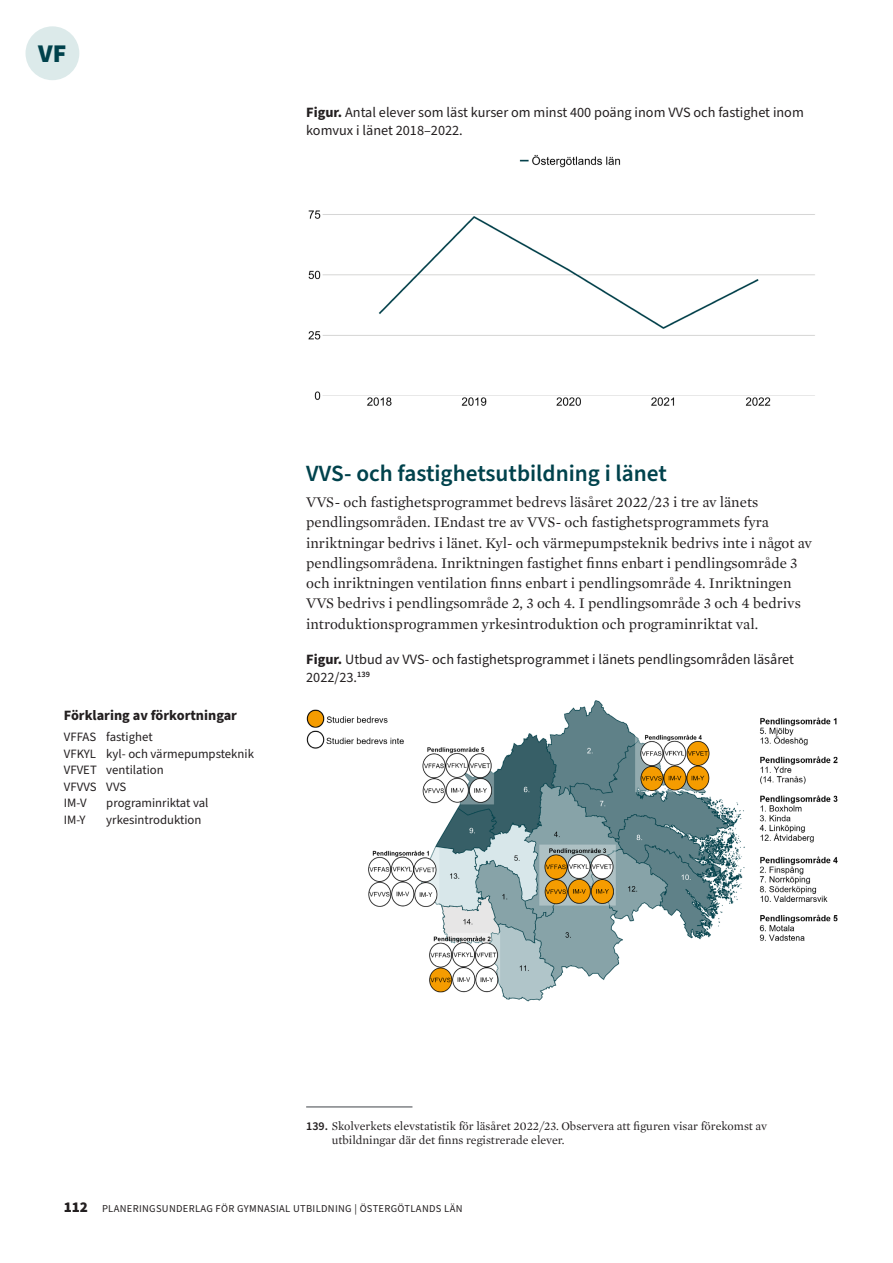
<style>
.page{position:relative;width:893px;height:1263px;background:#fff}
.page>*{position:absolute;margin:0;border:0;box-sizing:border-box;transform-origin:0 0}
.t1{font:900 25.5px "Source Sans Pro";color:#00424c}
.Rubrik_2_-_färg_december{font:600 23.25px "Source Sans Pro";color:#00424c}
.Brödtext_-_NY{font:15px/20.2px "Mercury Text G1";color:#231f20}
.Bildtext_helsida{font:14.25px/18px "Source Sans Pro";color:#231f20}
.Förklaring_kartor_rubrik{font:700 14.25px "Source Sans Pro";color:#231f20}
.Förklaring_kartor_bröd{font:12.75px "Source Sans Pro";color:#231f20}
.Fotnotstext_2-siffrig{font:12px/14.2px "Mercury Text G1";color:#231f20}
.t2{font:10.5px "Source Sans Pro";letter-spacing:.03em;color:#231f20}
.s1{font-weight:700}
.s2{font-family:"Source Sans Pro";font-weight:600}
.s3{font-weight:900;font-size:15px}
</style>
<div class="page">
<div style="left:26px;top:26px;width:53px;height:54px;background:#dceaea;border-radius:50%"></div>
<img style="left:308px;top:155px;width:507px;height:251px">
<img style="left:368px;top:700px;width:377px;height:302px">
<hr style="left:306px;top:1106px;width:106px;height:2px;background:#808285">
<img style="left:306px;top:700px;width:106px;height:58px">
<img style="left:759px;top:717px;width:79px;height:224px">
<h1 class="t1" style="left:38px;top:35px;width:30px">VF</h1>
<p class="Bildtext_helsida" style="left:306px;top:103px;width:499px"><span class="s1">Figur.</span> Antal elever som läst kurser om minst 400 poäng inom VVS och fastighet inom komvux i länet 2018–2022.</p>
<p class="Förklaring_kartor_rubrik" style="left:64px;top:706px;width:175px">Förklaring av förkortningar</p>
<p class="Förklaring_kartor_bröd" style="left:64px;top:728px;width:90px">VFFAS fastighet</p>
<p class="Förklaring_kartor_bröd" style="left:64px;top:745px;width:192px">VFKYL kyl- och värmepumpsteknik</p>
<p class="Förklaring_kartor_bröd" style="left:64px;top:761px;width:102px">VFVET ventilation</p>
<p class="Förklaring_kartor_bröd" style="left:64px;top:778px;width:64px">VFVVS VVS</p>
<p class="Förklaring_kartor_bröd" style="left:64px;top:794px;width:24px">IM-V</p>
<p class="Förklaring_kartor_bröd" style="left:106px;top:794px;width:104px">programinriktat val</p>
<p class="Förklaring_kartor_bröd" style="left:64px;top:811px;width:23px">IM-Y</p>
<p class="Förklaring_kartor_bröd" style="left:106px;top:811px;width:97px">yrkesintroduktion</p>
<h2 class="Rubrik_2_-_färg_december" style="left:306px;top:457px;width:362px">VVS- och fastighetsutbildning i länet</h2>
<p class="Brödtext_-_NY" style="left:306px;top:491px;width:507px">VVS- och fastighetsprogrammet bedrevs läsåret 2022/23 i tre av länets pendlingsområden. IEndast tre av VVS- och fastighetsprogrammets fyra inriktningar bedrivs i länet. Kyl- och värmepumpsteknik bedrivs inte i något av pendlingsområdena. Inriktningen fastighet finns enbart i pendlingsområde 3 och inriktningen ventilation finns enbart i pendlingsområde 4. Inriktningen VVS bedrivs i pendlingsområde 2, 3 och 4. I pendlingsområde 3 och 4 bedrivs introduktionsprogrammen yrkesintroduktion och programinriktat val.</p>
<p class="Bildtext_helsida" style="left:306px;top:650px;width:489px"><span class="s1">Figur.</span> Utbud av VVS- och fastighetsprogrammet i länets pendlingsområden läsåret<br>2022/23.<sup>139</sup></p>
<p class="Fotnotstext_2-siffrig" style="left:332px;top:1118px;width:437px;text-indent:-26px"><span class="s2">139.</span> Skolverkets elevstatistik för läsåret 2022/23. Observera att figuren visar förekomst av utbildningar där det finns registrerade elever.</p>
<p class="t2" style="left:64px;top:1201px;width:400px"><span class="s3">112</span> PLANERINGSUNDERLAG FÖR GYMNASIAL UTBILDNING | ÖSTERGÖTLANDS LÄN</p>
</div>
